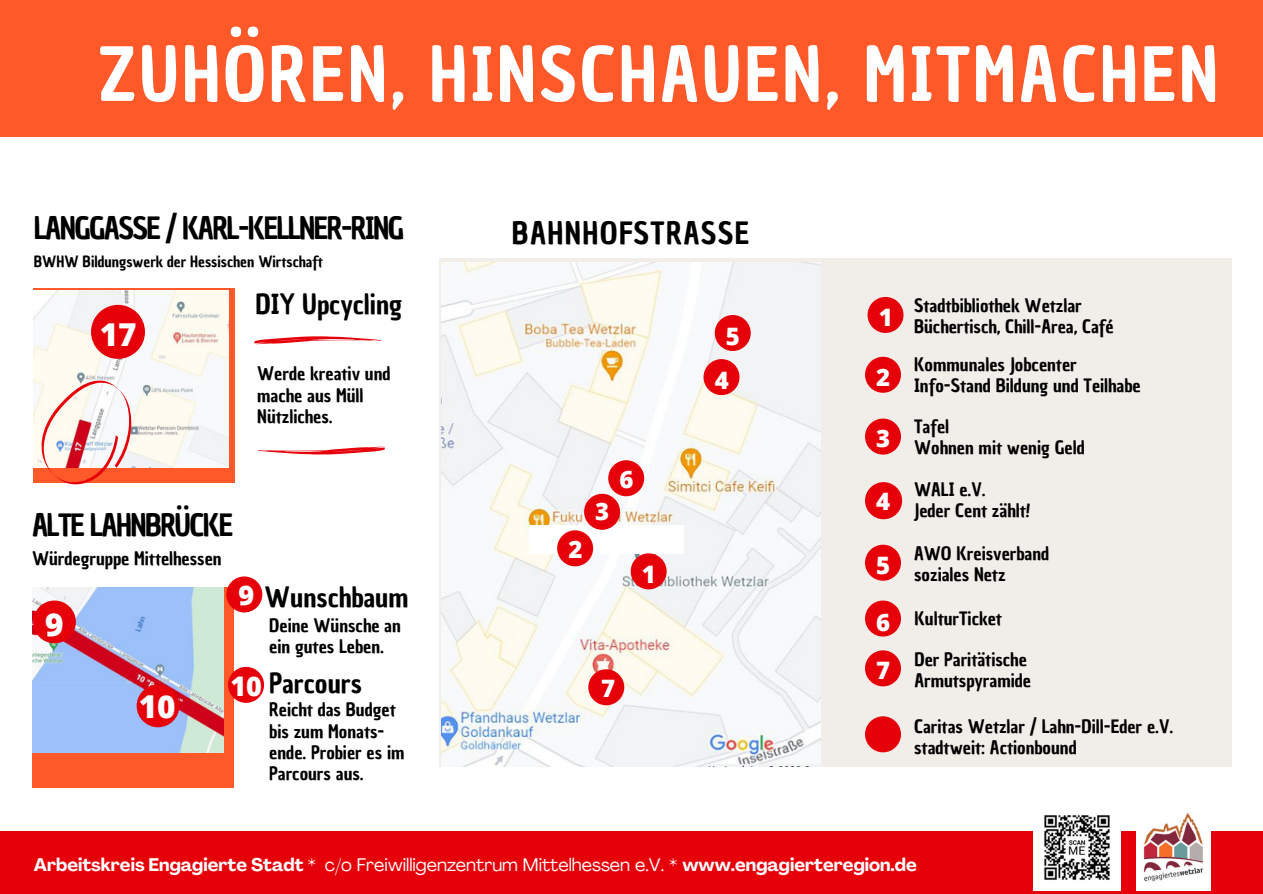
<style>
.page{position:relative;width:1263px;height:894px;background:#fff}
.page>*{position:absolute;margin:0;border:0;box-sizing:border-box;transform-origin:0 0}
.t1{font:72.6px "Chau Philomene One";letter-spacing:.04em;color:#fff}
.t2{font:800 31.5px "Open Sans";color:#fff}
.t3{font:30px "Chau Philomene One";letter-spacing:-.05em;color:#000}
.t4{font:30px "Chau Philomene One";letter-spacing:.045em;color:#000}
.t5{font:27px "Chau Philomene One";color:#000}
.t6{font:800 24px "Open Sans";color:#fff}
.t7{font:18px/21.3px "Chau Philomene One";color:#000}
.t8{font:700 18px "Agrandir";color:#fff}
.t9{font:15px "Chau Philomene One";color:#000}
.s1{font-family:"Open Sans";font-weight:800;color:#fff}
.s2{font-weight:400}
</style>
<div class="page">
<div style="left:439px;top:258px;width:793px;height:508px;background:#f1eeea"></div>
<svg style="left:254px;top:336px;width:127px;height:8px"></svg>
<div style="left:32px;top:587px;width:201px;height:200px;background:#ff5829"></div>
<img style="left:32px;top:587px;width:191px;height:165px">
<div style="left:33px;top:600px;width:43px;height:43px;background:#e60009;border-radius:50%"></div>
<div style="left:137px;top:684px;width:42px;height:43px;background:#e60009;border-radius:50%"></div>
<div style="left:226px;top:576px;width:36px;height:36px;background:#e60009;border-radius:50%"></div>
<div style="left:228px;top:666px;width:36px;height:36px;background:#e60009;border-radius:50%"></div>
<img style="left:442px;top:262px;width:379px;height:504px">
<div style="left:588px;top:669px;width:36px;height:36px;background:#e60009;border-radius:50%"></div>
<div style="left:715px;top:315px;width:36px;height:36px;background:#e60009;border-radius:50%"></div>
<div style="left:703px;top:359px;width:36px;height:36px;background:#e60009;border-radius:50%"></div>
<div style="left:608px;top:460px;width:36px;height:36px;background:#e60009;border-radius:50%"></div>
<div style="left:529px;top:525px;width:154px;height:28px;background:#fff"></div>
<div style="left:584px;top:493px;width:36px;height:36px;background:#e60009;border-radius:50%"></div>
<div style="left:557px;top:530px;width:36px;height:36px;background:#e60009;border-radius:50%"></div>
<div style="left:34px;top:287px;width:201px;height:195px;background:#ff5829"></div>
<img style="left:34px;top:290px;width:194px;height:177px">
<svg style="left:33px;top:365px;width:122px;height:120px"></svg>
<div style="left:91px;top:305px;width:54px;height:54px;background:#e60009;border-radius:50%"></div>
<svg style="left:258px;top:446px;width:127px;height:8px"></svg>
<div style="left:867px;top:297px;width:36px;height:36px;background:#e60009;border-radius:50%"></div>
<div style="left:865px;top:544px;width:36px;height:36px;background:#e60009;border-radius:50%"></div>
<div style="left:865px;top:356px;width:36px;height:36px;background:#e60009;border-radius:50%"></div>
<div style="left:865px;top:600px;width:36px;height:36px;background:#e60009;border-radius:50%"></div>
<div style="left:865px;top:650px;width:36px;height:36px;background:#e60009;border-radius:50%"></div>
<div style="left:865px;top:418px;width:36px;height:36px;background:#e60009;border-radius:50%"></div>
<div style="left:0;top:831px;width:1263px;height:62px;background:#e60009"></div>
<img style="left:1033px;top:815px;width:87px;height:75px">
<img style="left:1136px;top:812px;width:75px;height:78px">
<div style="left:0;top:0;width:1263px;height:137px;background:#ff5829"></div>
<div style="left:631px;top:553px;width:36px;height:36px;background:#e60009;border-radius:50%"></div>
<div style="left:865px;top:716px;width:36px;height:36px;background:#e60009;border-radius:50%"></div>
<div style="left:865px;top:482px;width:37px;height:37px;background:#e60009;border-radius:50%"></div>
<h1 class="t1" style="left:98px;top:26px;width:1122px">ZUHÖREN, HINSCHAUEN, MITMACHEN</h1>
<h3 class="t3" style="left:34px;top:208px;width:372px">LANGGASSE / KARL-KELLNER-RING</h3>
<p class="t9" style="left:34px;top:251px;width:291px">BWHW Bildungswerk der Hessischen Wirtschaft</p>
<h2 class="t2" style="left:100px;top:312px;width:38px">17</h2>
<h3 class="t5" style="left:255px;top:286px;width:148px">DIY Upcycling</h3>
<p class="t7" style="left:257px;top:363px;width:135px">Werde kreativ und mache aus Müll<br>Nützliches.</p>
<h3 class="t3" style="left:32px;top:505px;width:203px">ALTE LAHNBRÜCKE</h3>
<p class="t7" style="left:32px;top:548px;width:191px">Würdegruppe Mittelhessen</p>
<h2 class="t2" style="left:45px;top:602px;width:20px">9</h2>
<h2 class="t2" style="left:139px;top:683px;width:38px">10</h2>
<h3 class="t5" style="left:238px;top:578px;width:172px"><span class="s1">9</span> Wunschbaum</h3>
<p class="t7" style="left:269px;top:614px;width:133px">Deine Wünsche an ein gutes Leben.</p>
<h3 class="t5" style="left:231px;top:665px;width:133px"><span class="s1">10</span> Pa<sup>10</sup>rcours</h3>
<p class="t7" style="left:269px;top:699px;width:137px">Reicht das Budget bis zum Monats&shy;ende. Probier es im<br>Parcours aus.</p>
<h3 class="t4" style="left:512px;top:213px;width:239px">BAHNHOFSTRASSE</h3>
<h3 class="t6" style="left:726px;top:319px;width:16px">5</h3>
<h3 class="t6" style="left:568px;top:532px;width:16px">2</h3>
<h3 class="t6" style="left:595px;top:494px;width:16px">3</h3>
<h3 class="t6" style="left:619px;top:462px;width:16px">6</h3>
<h3 class="t6" style="left:642px;top:556px;width:16px">1</h3>
<h3 class="t6" style="left:601px;top:671px;width:16px">7</h3>
<h3 class="t6" style="left:715px;top:363px;width:16px">4</h3>
<h3 class="t6" style="left:879px;top:300px;width:16px">1</h3>
<h3 class="t6" style="left:876px;top:360px;width:16px">2</h3>
<h3 class="t6" style="left:876px;top:421px;width:16px">3</h3>
<h3 class="t6" style="left:876px;top:484px;width:16px">4</h3>
<h3 class="t6" style="left:876px;top:548px;width:16px">5</h3>
<h3 class="t6" style="left:876px;top:605px;width:16px">6</h3>
<h3 class="t6" style="left:876px;top:653px;width:16px">7</h3>
<p class="t7" style="left:914px;top:295px;width:201px">Stadtbibliothek Wetzlar<br>Büchertisch, Chill-Area, Café</p>
<p class="t7" style="left:914px;top:353px;width:228px">Kommunales Jobcenter<br>Info-Stand Bildung und Teilhabe</p>
<p class="t7" style="left:914px;top:416px;width:172px">Tafel<br>Wohnen mit wenig Geld</p>
<p class="t7" style="left:914px;top:478px;width:118px">WALI e.V.<br>Jeder Cent zählt!</p>
<p class="t7" style="left:914px;top:542px;width:137px">AWO Kreisverband soziales Netz</p>
<p class="t7" style="left:914px;top:608px;width:89px">KulturTicket</p>
<p class="t7" style="left:914px;top:648px;width:118px">Der Paritätische<br>Armutspyramide</p>
<p class="t7" style="left:914px;top:715px;width:261px">Caritas Wetzlar / Lahn-Dill-Eder e.V. stadtweit: Actionbound</p>
<p class="t8" style="left:34px;top:857px;width:885px">Arbeitskreis Engagierte Stadt * <span class="s2">c/o Freiwilligenzentrum Mittelhessen e.V. *</span> www.engagierteregion.de</p>
</div>
